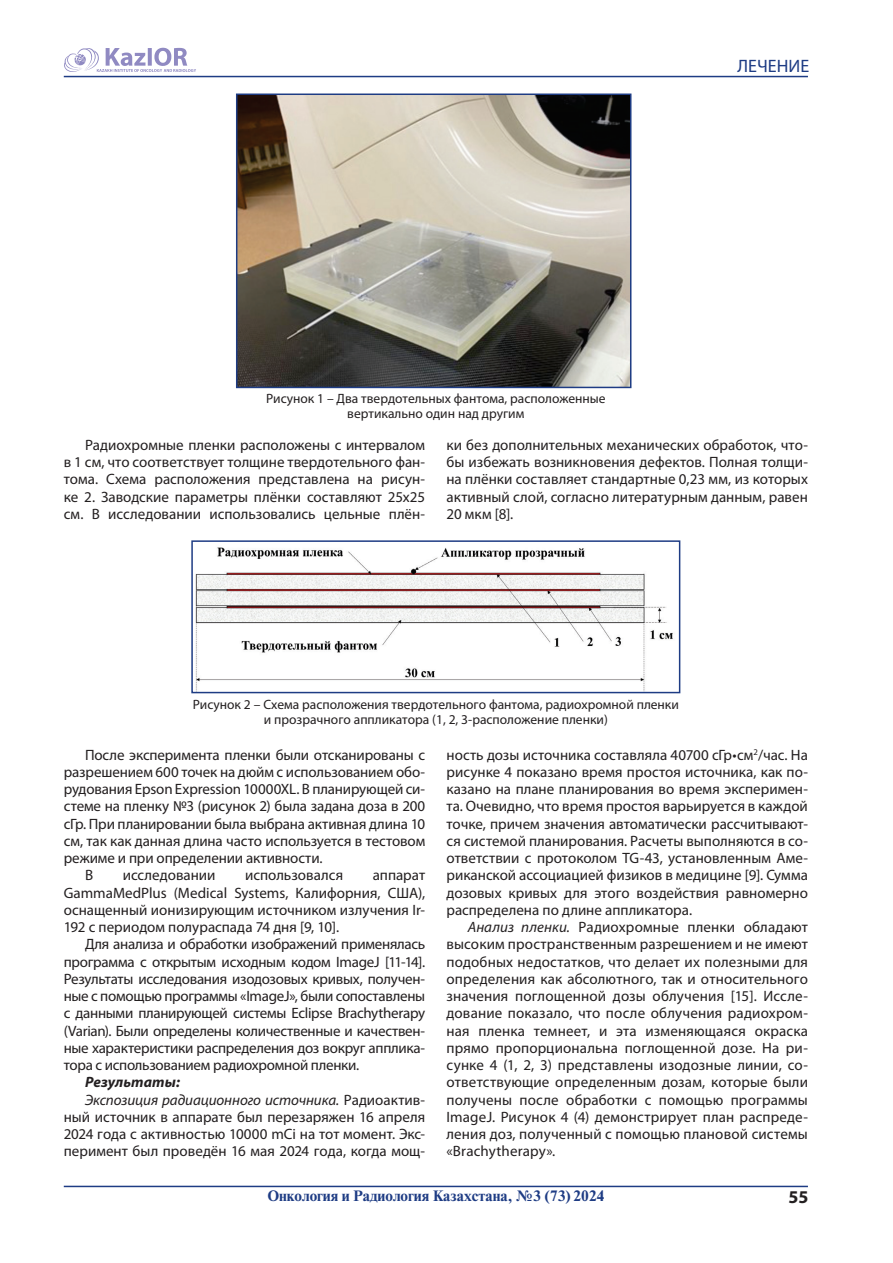
<style>
.page{position:relative;width:893px;height:1263px;background:#fff}
.page>*{position:absolute;margin:0;border:0;box-sizing:border-box;transform-origin:0 0}
.t1{font:18px "K Myriad Pro";color:#1e3c84}
.t2{font:700 18px "K Myriad Pro";color:#231f20}
._5_текст_рус{font:15px/17.2px "K Myriad Pro";color:#231f20;text-align:justify}
.t3{font:700 15px "DS Times";color:#1e3c84}
._5_текст_рус-2{font:italic 700 15px "K Myriad Pro";letter-spacing:.005em;color:#231f20}
._8_рис_рус{font:13.5px/15px "K Myriad Pro";color:#231f20;text-align:center}
.s1{font-style:italic}
</style>
<div class="page">
<hr style="left:64px;top:76px;width:744px;height:1px;background:#1e3c84">
<hr style="left:64px;top:1186px;width:744px;height:1px;background:#1e3c84">
<svg style="left:64px;top:47px;width:132px;height:25px"></svg>
<img style="left:239px;top:97px;width:389px;height:288px">
<div style="left:236px;top:94px;width:395px;height:294px;border:2px solid #1e3c84"></div>
<img style="left:195px;top:547px;width:478px;height:143px">
<div style="left:191px;top:540px;width:489px;height:153px;border:2px solid #1e3c84"></div>
<p class="_8_рис_рус" style="left:266px;top:392px;width:341px">Рисунок 1 – Два твердотельных фантома, расположенные вертикально один над другим</p>
<p class="t1" style="left:738px;top:56px;width:73px">ЛЕЧЕНИЕ</p>
<p class="_5_текст_рус" style="left:64px;top:437px;width:363px;text-indent:21px">Радиохромные пленки расположены с интервалом в 1 см, что соответствует толщине твердотельного фан&shy;тома. Схема расположения представлена на рисун&shy;ке 2. Заводские параметры плёнки составляют 25x25 см. В исследовании использовались цельные плён-</p>
<p class="_5_текст_рус" style="left:446px;top:437px;width:363px">ки без дополнительных механических обработок, что&shy;бы избежать возникновения дефектов. Полная толщи&shy;на плёнки составляет стандартные 0,23 мм, из которых активный слой, согласно литературным данным, равен 20 мкм [8].</p>
<p class="_8_рис_рус" style="left:193px;top:697px;width:488px">Рисунок 2 – Схема расположения твердотельного фантома, радиохромной пленки и прозрачного аппликатора (1, 2, 3-расположение пленки)</p>
<p class="_5_текст_рус" style="left:64px;top:746px;width:363px;text-indent:21px">После эксперимента пленки были отсканированы с разрешением 600 точек на дюйм с использованием обо&shy;рудования Epson Expression 10000XL. В планирующей си&shy;стеме на пленку №3 (рисунок 2) была задана доза в 200 сГр. При планировании была выбрана активная длина 10 см, так как данная длина часто используется в тестовом режиме и при определении активности.</p>
<p class="_5_текст_рус" style="left:85px;top:867px;width:10px">В</p>
<p class="_5_текст_рус" style="left:123px;top:867px;width:94px">исследовании</p>
<p class="_5_текст_рус" style="left:245px;top:867px;width:100px">использовался</p>
<p class="_5_текст_рус" style="left:446px;top:746px;width:363px">ность дозы источника составляла 40700 сГр•см<sup>2</sup>/час. На рисунке 4 показано время простоя источника, как по&shy;казано на плане планирования во время эксперимен&shy;та. Очевидно, что время простоя варьируется в каждой точке, причем значения автоматически рассчитывают&shy;ся системой планирования. Расчеты выполняются в со&shy;ответствии с протоколом TG-43, установленным Аме&shy;риканской ассоциацией физиков в медицине [9]. Сумма дозовых кривых для этого воздействия равномерно распределена по длине аппликатора.</p>
<p class="_5_текст_рус" style="left:446px;top:919px;width:363px;text-indent:21px"><span class="s1">Анализ пленки.</span> Радиохромные пленки обладают высоким пространственным разрешением и не имеют подобных недостатков, что делает их полезными для определения как абсолютного, так и относительного значения поглощенной дозы облучения [15]. Иссле&shy;дование показало, что после облучения радиохром&shy;ная пленка темнеет, и эта изменяющаяся окраска прямо пропорциональна поглощенной дозе. На ри&shy;сунке 4 (1, 2, 3) представлены изодозные линии, со&shy;ответствующие определенным дозам, которые были получены после обработки с помощью программы ImageJ. Рисунок 4 (4) демонстрирует план распреде&shy;ления доз, полученный с помощью плановой системы «Brachytherapy».</p>
<p class="_5_текст_рус" style="left:64px;top:867px;width:363px;text-indent:309px">аппарат GammaMedPlus (Medical Systems, Калифорния, США), оснащенный ионизирующим источником излучения Ir-192 с периодом полураспада 74 дня [9, 10].</p>
<p class="_5_текст_рус" style="left:64px;top:936px;width:363px;text-indent:21px">Для анализа и обработки изображений применялась программа с открытым исходным кодом ImageJ [11-14].<br>Результаты исследования изодозовых кривых, получен&shy;ные с помощью программы «ImageJ», были сопоставлены с данными планирующей системы Eclipse Brachytherapy (Varian). Были определены количественные и качествен&shy;ные характеристики распределения доз вокруг апплика&shy;тора с использованием радиохромной пленки.</p>
<p class="_5_текст_рус-2" style="left:85px;top:1074px;width:96px">Результаты:</p>
<p class="_5_текст_рус" style="left:64px;top:1091px;width:363px;text-indent:21px"><span class="s1">Экспозиция радиационного источника.</span> Радиоактив&shy;ный источник в аппарате был перезаряжен 16 апреля 2024 года с активностью 10000 mCi на тот момент. Экс&shy;перимент был проведён 16 мая 2024 года, когда мощ-</p>
<p class="t3" style="left:267px;top:1188px;width:338px">Онкология и Радиология Казахстана, №3 (73) 2024</p>
<p class="t2" style="left:788px;top:1187px;width:21px">55</p>
</div>
